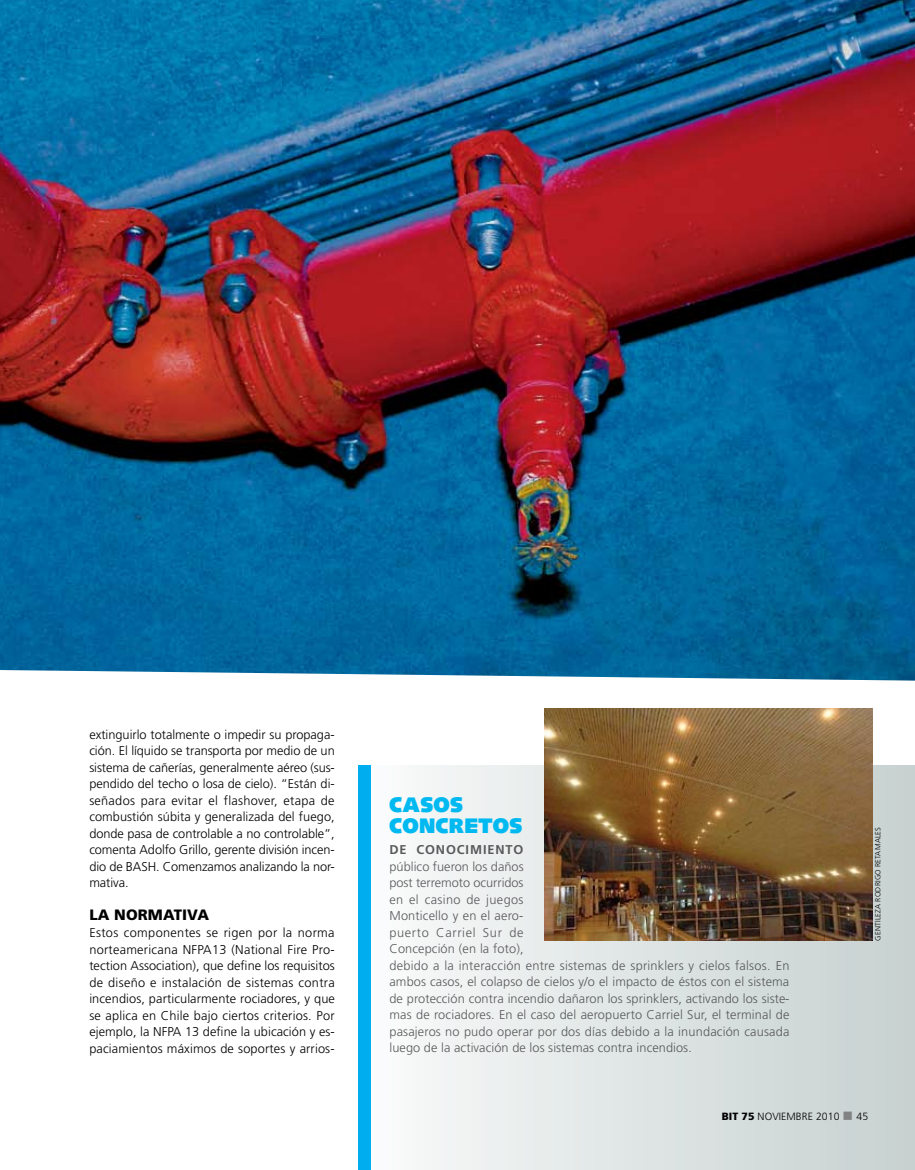
<style>
.page{position:relative;width:915px;height:1170px;background:#fff}
.page>*{position:absolute;margin:0;border:0;box-sizing:border-box;transform-origin:0 0}
.t1{font:900 21px/21px "Syntax";letter-spacing:.01em;color:#00b9f1}
.t2{font:900 15px "Frutiger";letter-spacing:.005em;color:#000}
.t3{font:300 12.75px/16.5px "Frutiger";letter-spacing:.005em;color:#000;text-align:justify}
.t4{font:300 12.75px/16.5px "Frutiger";letter-spacing:.01em;color:#58595b}
.t5{font:700 12.75px "Frutiger";letter-spacing:.07em;color:#58595b}
.t6{font:300 10.5px "Frutiger";letter-spacing:.005em;color:#000}
.t7{font:300 7.5px "Frutiger";letter-spacing:.025em;color:#000}
.s1{font-weight:900}
.s2{color:#808284}
</style>
<div class="page">
<div style="left:356px;top:765px;width:558px;height:404px;background:linear-gradient(to right,#f7fbfc,#c7d0cf)"></div>
<img style="left:0;top:0;width:914px;height:680px">
<img style="left:544px;top:708px;width:327px;height:232px">
<div style="left:358px;top:765px;width:12px;height:404px;background:#00adef"></div>
<p class="t3" style="left:89px;top:726px;width:247px">extinguirlo totalmente o impedir su propaga&shy;ción. El líquido se transporta por medio de un sistema de cañerías, generalmente aéreo (sus&shy;pendido del techo o losa de cielo). “Están di&shy;señados para evitar el flashover, etapa de combustión súbita y generalizada del fuego, donde pasa de controlable a no controlable”, comenta Adolfo Grillo, gerente división incen&shy;dio de BASH</p>
<p class="t3" style="left:156px;top:858px;width:180px">. Comenzamos analizando la nor-</p>
<p class="t3" style="left:89px;top:874px;width:41px">mativa.</p>
<p class="t2" style="left:89px;top:906px;width:121px">LA NORMATIVA</p>
<p class="t3" style="left:89px;top:924px;width:247px">Estos componentes se rigen por la norma norteamericana NFPA13 (National Fire Pro&shy;tection Association), que define los requisitos de diseño e instalación de sistemas contra incendios, particularmente rociadores, y que se aplica en Chile bajo ciertos criterios. Por ejemplo, la NFPA 13 define la ubicación y es&shy;paciamientos máximos de soportes y arrios-</p>
<h1 class="t1" style="left:389px;top:794px;width:133px">CASOS<br>CONCRETOS</h1>
<p class="t5" style="left:389px;top:842px;width:135px">De conocimiento</p>
<p class="t4" style="left:389px;top:857px;width:401px">público fueron los daños<br>post terremoto ocurridos<br>en el casino de juegos<br>Monticello y en el aero-<br>puerto Carriel Sur de<br>Concepción (en la foto),<br>debido a la interacción entre sistemas de sprinklers y cielos falsos. En ambos casos, el colapso de cielos y/o el impacto de éstos con el sistema de protección contra incendio dañaron los sprinklers, activando los siste&shy;mas de rociadores. En el caso del aeropuerto Carriel Sur, el terminal de pasajeros no pudo operar por dos días debido a la inundación causada luego de la activación de los sistemas contra incendios.</p>
<p class="t7" style="left:873px;top:940px;width:115px;rotate:-90deg">gentileza rodrigo retamales</p>
<p class="t6" style="left:721px;top:1110px;width:148px"><span class="s1">BIT 75</span> noviembre 2010 <span class="s2">■</span> 45</p>
</div>
